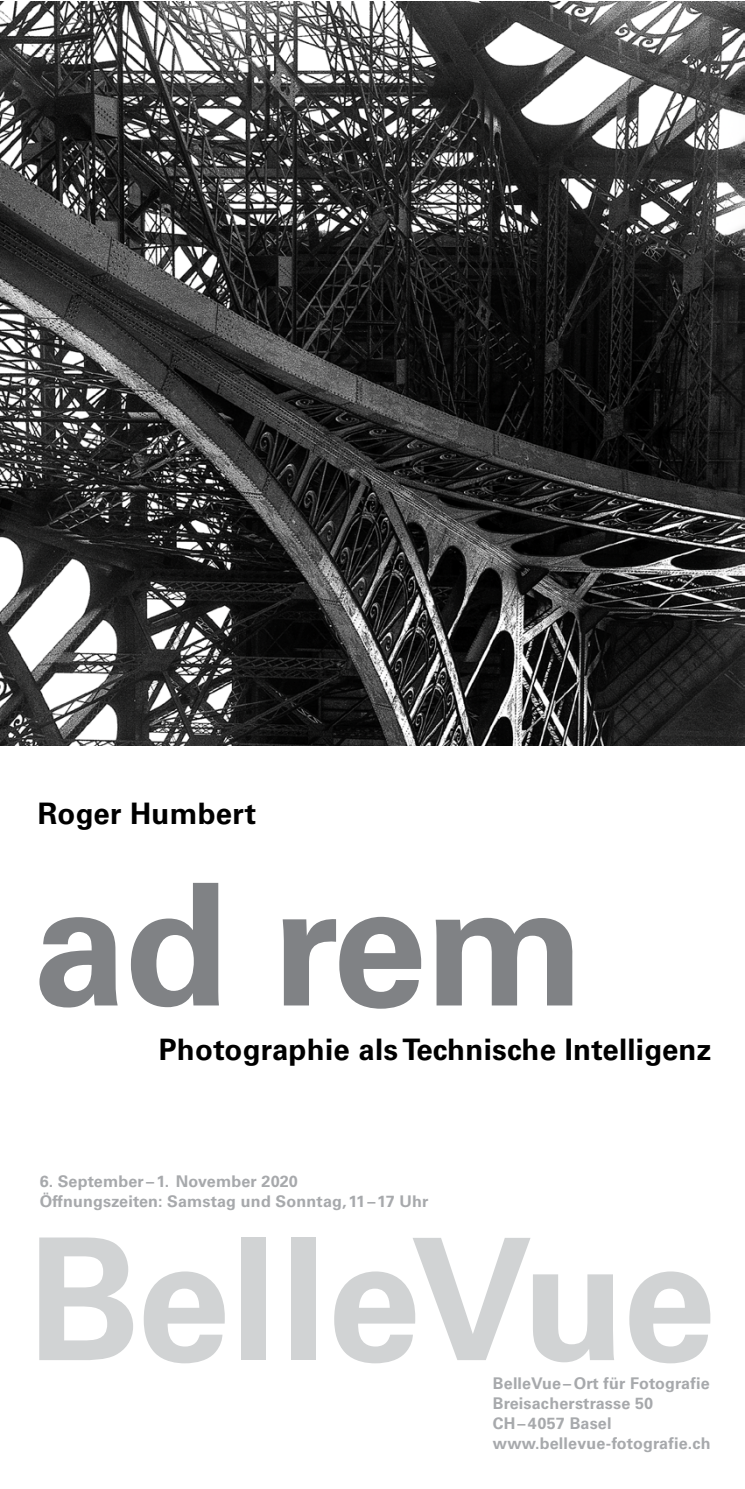
<style>
.page{position:relative;width:745px;height:1489px;background:#fff}
.page>*{position:absolute;margin:0;border:0;box-sizing:border-box;transform-origin:0 0}
.t1{font:700 169.75px "Univers LT";letter-spacing:-.02em;color:#d1d3d4}
.t2{font:700 169.75px "Univers LT";color:#808285}
.t3{font:700 29.57px "Univers LT";letter-spacing:.01em;color:#000}
.t4{font:700 16.1px/20.1px "Univers LT";letter-spacing:.01em;color:#a7a9ac}
</style>
<div class="page">
<img style="left:0;top:1px;width:744px;height:744px">
<h2 class="t3" style="left:38px;top:796px;width:220px">Roger Humbert</h2>
<h1 class="t2" style="left:32px;top:846px;width:554px">ad rem</h1>
<h2 class="t3" style="left:159px;top:1031px;width:554px">Photographie als Technische Intelligenz</h2>
<p class="t4" style="left:40px;top:1171px;width:390px">6. September – 1. November 2020<br>Öffnungszeiten: Samstag und Sonntag,11 –17 Uhr</p>
<h1 class="t1" style="left:28px;top:1200px;width:689px">BelleVue</h1>
<p class="t4" style="left:492px;top:1372px;width:219px">BelleVue –Ort für Fotografie<br>Breisacherstrasse 50<br>CH– 4057 Basel www.bellevue-fotografie.ch</p>
</div>
